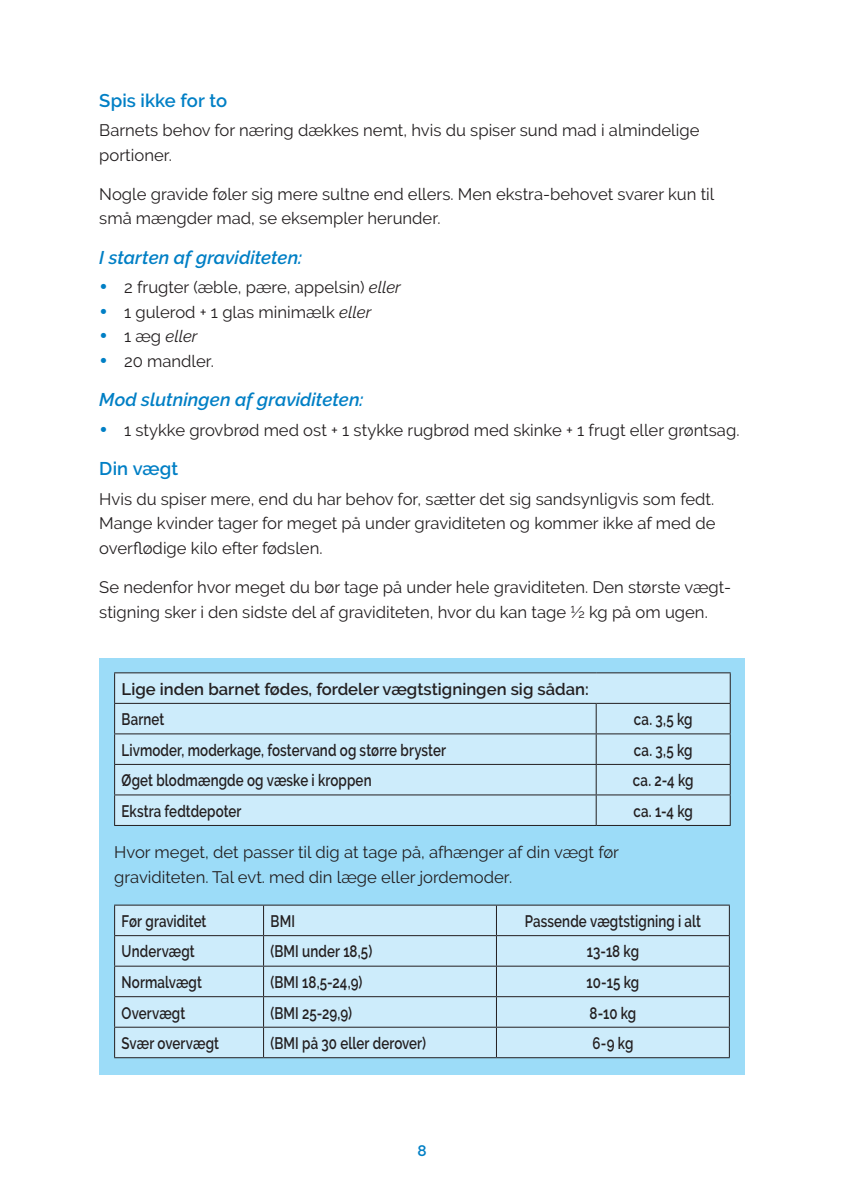
<style>
.page{position:relative;width:844px;height:1191px;background:#fff}
.page>*{position:absolute;margin:0;border:0;box-sizing:border-box;transform-origin:0 0}
.N2_kursiv{font:italic 600 18.38px "Raleway";color:#007fc5}
.N2{font:600 18.38px "Raleway";letter-spacing:.005em;color:#007fc5}
.Body_luft{font:16.62px/24.5px "Raleway";color:#231f20}
.Body{font:16.62px/24.5px "Raleway";color:#231f20}
.Boks_C{font:600 16.62px "Raleway";letter-spacing:.005em;color:#231f20;scale:.8 1}
.Boks_B{font:600 16.62px "Raleway";letter-spacing:.01em;color:#231f20;scale:.8 1}
.Boks_A{font:600 16.62px "Raleway";color:#231f20}
.t1{font:italic 16.62px "Raleway";color:#231f20}
.t2{font:600 15.4px "Raleway";color:#007fc5}
.s1{font-weight:700;font-size:24.5px;color:#007fc5}
.s2{font-style:italic}
.s3{font-weight:700;font-style:normal;font-size:24.5px;color:#007fc5}
.s4{font-style:normal}
</style>
<div class="page">
<div style="left:99px;top:658px;width:645px;height:416px;background:#9cdcf8"></div>
<div style="left:115px;top:673px;width:614px;height:152px;background:#cdecfb"></div>
<hr style="left:114px;top:672px;width:482px;height:1px;background:#231f20">
<hr style="left:114px;top:673px;width:1px;height:30px;background:#231f20">
<hr style="left:596px;top:672px;width:134px;height:1px;background:#231f20">
<hr style="left:729px;top:673px;width:1px;height:30px;background:#231f20">
<hr style="left:114px;top:703px;width:482px;height:1px;background:#231f20">
<svg style="left:114px;top:704px;width:1px;height:29px"></svg>
<hr style="left:596px;top:703px;width:134px;height:1px;background:#231f20">
<svg style="left:595px;top:704px;width:1px;height:29px"></svg>
<svg style="left:729px;top:704px;width:1px;height:29px"></svg>
<hr style="left:114px;top:733px;width:482px;height:1px;background:#231f20">
<hr style="left:114px;top:734px;width:1px;height:30px;background:#231f20">
<hr style="left:596px;top:733px;width:134px;height:1px;background:#231f20">
<hr style="left:595px;top:734px;width:1px;height:30px;background:#231f20">
<hr style="left:729px;top:734px;width:1px;height:30px;background:#231f20">
<hr style="left:114px;top:764px;width:482px;height:1px;background:#231f20">
<svg style="left:114px;top:765px;width:1px;height:29px"></svg>
<hr style="left:596px;top:764px;width:134px;height:1px;background:#231f20">
<svg style="left:595px;top:765px;width:1px;height:29px"></svg>
<svg style="left:729px;top:765px;width:1px;height:29px"></svg>
<hr style="left:114px;top:794px;width:482px;height:1px;background:#231f20">
<hr style="left:114px;top:795px;width:1px;height:30px;background:#231f20">
<hr style="left:596px;top:794px;width:134px;height:1px;background:#231f20">
<hr style="left:595px;top:795px;width:1px;height:30px;background:#231f20">
<hr style="left:729px;top:795px;width:1px;height:30px;background:#231f20">
<hr style="left:114px;top:825px;width:482px;height:1px;background:#231f20">
<hr style="left:596px;top:825px;width:134px;height:1px;background:#231f20">
<div style="left:115px;top:905px;width:613px;height:152px;background:#cdecfb"></div>
<hr style="left:114px;top:904px;width:149px;height:1px;background:#231f20">
<hr style="left:114px;top:905px;width:1px;height:30px;background:#231f20">
<hr style="left:263px;top:904px;width:233px;height:1px;background:#231f20">
<hr style="left:263px;top:905px;width:1px;height:30px;background:#231f20">
<hr style="left:496px;top:904px;width:233px;height:1px;background:#231f20">
<hr style="left:496px;top:905px;width:1px;height:30px;background:#231f20">
<hr style="left:728px;top:905px;width:1px;height:30px;background:#231f20">
<hr style="left:114px;top:935px;width:149px;height:1px;background:#231f20">
<svg style="left:114px;top:936px;width:1px;height:29px"></svg>
<hr style="left:263px;top:935px;width:233px;height:1px;background:#231f20">
<svg style="left:263px;top:936px;width:1px;height:29px"></svg>
<hr style="left:496px;top:935px;width:233px;height:1px;background:#231f20">
<svg style="left:496px;top:936px;width:1px;height:29px"></svg>
<svg style="left:728px;top:936px;width:1px;height:29px"></svg>
<hr style="left:114px;top:965px;width:149px;height:1px;background:#231f20">
<hr style="left:114px;top:966px;width:1px;height:30px;background:#231f20">
<hr style="left:263px;top:965px;width:233px;height:1px;background:#231f20">
<hr style="left:263px;top:966px;width:1px;height:30px;background:#231f20">
<hr style="left:496px;top:965px;width:233px;height:1px;background:#231f20">
<hr style="left:496px;top:966px;width:1px;height:30px;background:#231f20">
<hr style="left:728px;top:966px;width:1px;height:30px;background:#231f20">
<hr style="left:114px;top:996px;width:149px;height:1px;background:#231f20">
<svg style="left:114px;top:997px;width:1px;height:29px"></svg>
<hr style="left:263px;top:996px;width:233px;height:1px;background:#231f20">
<svg style="left:263px;top:997px;width:1px;height:29px"></svg>
<hr style="left:496px;top:996px;width:233px;height:1px;background:#231f20">
<svg style="left:496px;top:997px;width:1px;height:29px"></svg>
<svg style="left:728px;top:997px;width:1px;height:29px"></svg>
<hr style="left:114px;top:1026px;width:149px;height:1px;background:#231f20">
<hr style="left:114px;top:1027px;width:1px;height:30px;background:#231f20">
<hr style="left:263px;top:1026px;width:233px;height:1px;background:#231f20">
<hr style="left:263px;top:1027px;width:1px;height:30px;background:#231f20">
<hr style="left:496px;top:1026px;width:233px;height:1px;background:#231f20">
<hr style="left:496px;top:1027px;width:1px;height:30px;background:#231f20">
<hr style="left:728px;top:1027px;width:1px;height:30px;background:#231f20">
<hr style="left:114px;top:1057px;width:149px;height:1px;background:#231f20">
<hr style="left:263px;top:1057px;width:233px;height:1px;background:#231f20">
<hr style="left:496px;top:1057px;width:233px;height:1px;background:#231f20">
<h2 class="N2" style="left:99px;top:90px;width:129px">Spis ikke for to</h2>
<p class="Body_luft" style="left:99px;top:118px;width:601px">Barnets behov for næring dækkes nemt, hvis du spiser sund mad i almindelige portioner.</p>
<p class="Body" style="left:99px;top:182px;width:616px">Nogle gravide føler sig mere sultne end ellers. Men ekstra-behovet svarer kun til små mængder mad, se eksempler herunder.</p>
<p class="N2_kursiv" style="left:99px;top:247px;width:204px">I starten af graviditeten:</p>
<p class="Body_luft" style="left:99px;top:275px;width:303px"><span class="s1">•</span> 2 frugter (æble, pære, appelsin) <span class="s2">eller</span></p>
<p class="Body_luft" style="left:99px;top:300px;width:273px"><span class="s1">•</span> 1 gulerod + 1 glas minimælk <span class="s2">eller</span></p>
<p class="t1" style="left:99px;top:327px;width:100px"><span class="s3">•</span> <span class="s4">1 æg</span> eller</p>
<p class="Body_luft" style="left:99px;top:349px;width:116px"><span class="s1">•</span> 20 mandler.</p>
<p class="N2_kursiv" style="left:99px;top:389px;width:266px">Mod slutningen af graviditeten:</p>
<p class="Body_luft" style="left:99px;top:417px;width:641px"><span class="s1">•</span> 1 stykke grovbrød med ost + 1 stykke rugbrød med skinke + 1 frugt eller grøntsag.</p>
<h2 class="N2" style="left:99px;top:458px;width:80px">Din vægt</h2>
<p class="Body_luft" style="left:99px;top:486px;width:617px;text-align:justify">Hvis du spiser mere, end du har behov for, sætter det sig sandsynligvis som fedt.<br>Mange kvinder tager for meget på under graviditeten og kommer ikke af med de overflødige kilo efter fødslen.</p>
<p class="Body" style="left:99px;top:575px;width:631px">Se nedenfor hvor meget du bør tage på under hele graviditeten. Den største vægt&shy;stigning sker i den sidste del af graviditeten, hvor du kan tage ½ kg på om ugen.</p>
<p class="Boks_A" style="left:122px;top:679px;width:468px">Lige inden barnet fødes, fordeler vægtstigningen sig sådan:</p>
<p class="Boks_B" style="left:122px;top:710px;width:55px">Barnet</p>
<p class="Boks_B" style="left:633px;top:710px;width:75px">ca. 3,5 kg</p>
<p class="Boks_B" style="left:122px;top:740px;width:407px">Livmoder, moderkage, fostervand og større bryster</p>
<p class="Boks_B" style="left:633px;top:740px;width:75px">ca. 3,5 kg</p>
<p class="Boks_B" style="left:122px;top:771px;width:314px">Øget blodmængde og væske i kroppen</p>
<p class="Boks_B" style="left:632px;top:771px;width:77px">ca. 2-4 kg</p>
<p class="Boks_B" style="left:122px;top:801px;width:151px">Ekstra fedtdepoter</p>
<p class="Boks_B" style="left:633px;top:801px;width:76px">ca. 1-4 kg</p>
<p class="Body_luft" style="left:114px;top:840px;width:506px">Hvor meget, det passer til dig at tage på, afhænger af din vægt før graviditeten. Tal evt. med din læge eller jordemoder.</p>
<p class="Boks_C" style="left:122px;top:911px;width:107px">Før graviditet</p>
<p class="Boks_C" style="left:270px;top:911px;width:32px">BMI</p>
<p class="Boks_C" style="left:524px;top:911px;width:221px">Passende vægtstigning i alt</p>
<p class="Boks_C" style="left:122px;top:942px;width:93px">Undervægt</p>
<p class="Boks_C" style="left:270px;top:942px;width:129px">(BMI under 18,5)</p>
<p class="Boks_C" style="left:586px;top:942px;width:67px">13-18 kg</p>
<p class="Boks_C" style="left:122px;top:972px;width:102px">Normalvægt</p>
<p class="Boks_C" style="left:270px;top:972px;width:116px">(BMI 18,5-24,9)</p>
<p class="Boks_C" style="left:586px;top:972px;width:67px">10-15 kg</p>
<p class="Boks_C" style="left:122px;top:1003px;width:81px">Overvægt</p>
<p class="Boks_C" style="left:270px;top:1003px;width:104px">(BMI 25-29,9)</p>
<p class="Boks_C" style="left:589px;top:1003px;width:60px">8-10 kg</p>
<p class="Boks_C" style="left:122px;top:1033px;width:123px">Svær overvægt</p>
<p class="Boks_C" style="left:270px;top:1033px;width:196px">(BMI på 30 eller derover)</p>
<p class="Boks_C" style="left:592px;top:1033px;width:53px">6-9 kg</p>
<p class="t2" style="left:417px;top:1141px;width:11px">8</p>
</div>
